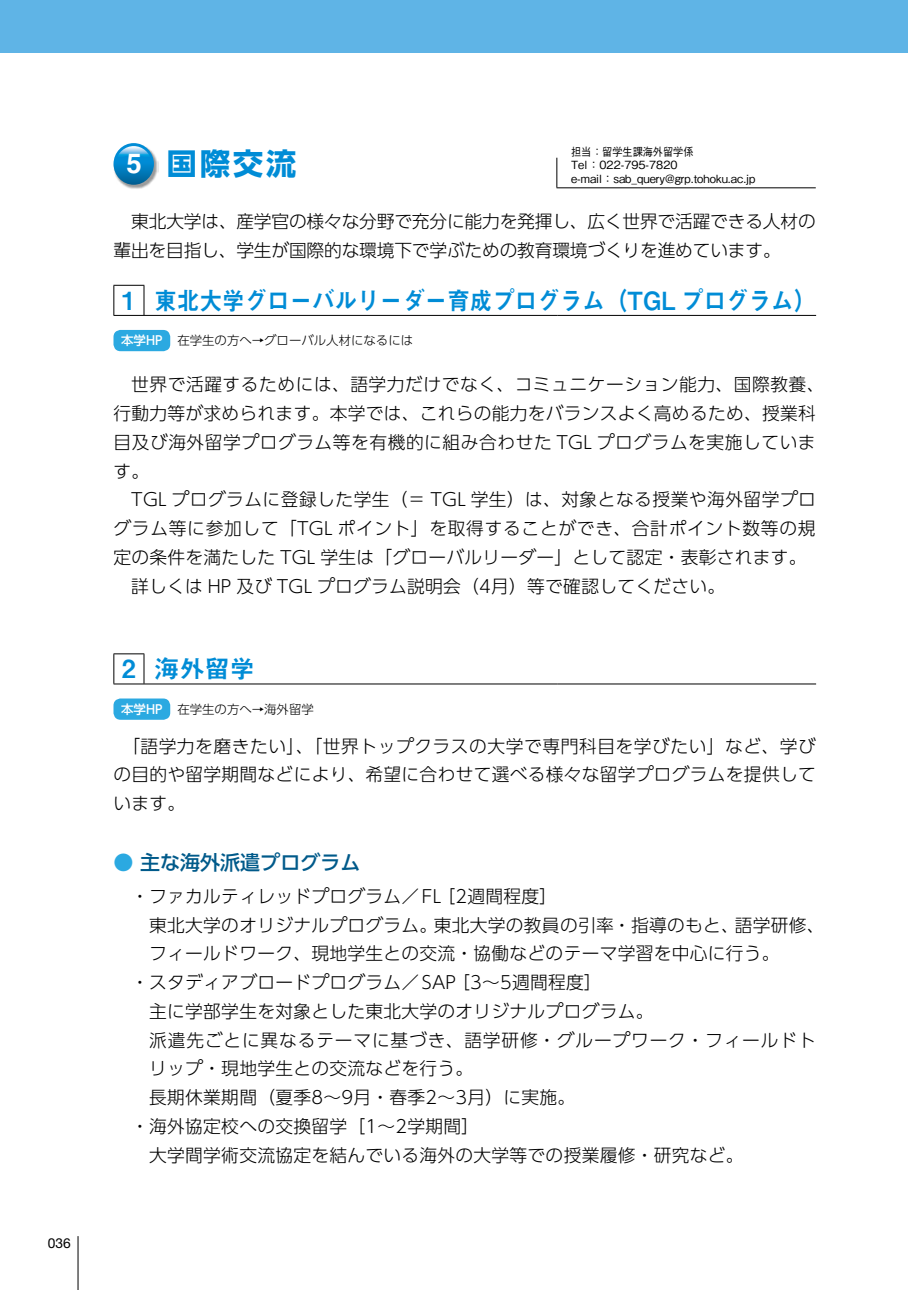
<style>
.page{position:relative;width:908px;height:1290px;background:#fff}
.page>*{position:absolute;margin:0;border:0;box-sizing:border-box;transform-origin:0 0}
.t1{font:700 30px "UD Shin Go Pro";color:#008cd6}
.t2{font:25px "Midashi Go Pro MB31";color:#008cd6}
.t3{font:500 20px "UD Shin Go Pro";color:#005a8a}
.t4{font:300 17.75px/28.8px "UD Shin Go Pro";letter-spacing:.015em;color:#000}
.t5{font:300 17.75px/28.8px "UD Shin Go Pro";letter-spacing:-.01em;color:#000}
.t6{font:300 17.75px "UD Shin Go Pro";letter-spacing:.04em;color:#000}
.t7{font:300 17.75px "UD Shin Go Pro";letter-spacing:.045em;color:#000}
.t8{font:13.75px "Helvetica Neue LT Std";color:#000}
.t9{font:300 12.5px "UD Shin Go Pro";color:#000}
.t10{font:500 11.25px/13.5px "Gothic BBB Pro";color:#000;scale:.9 1}
.s1{font-family:"Helvetica LT Std";font-size:27.5px;color:#fff}
.s2{font-weight:500;color:#fff}
.s3{color:#2ba9e1}
</style>
<div class="page">
<img style="left:114px;top:143px;width:44px;height:46px">
<svg style="left:113px;top:143px;width:41px;height:42px"></svg>
<svg style="left:116px;top:146px;width:35px;height:15px"></svg>
<svg style="left:556px;top:158px;width:1px;height:29px"></svg>
<hr style="left:556px;top:187px;width:259px;height:1px;background:#000">
<hr style="left:113px;top:285px;width:31px;height:1px;background:#000">
<svg style="left:113px;top:286px;width:1px;height:29px"></svg>
<svg style="left:143px;top:286px;width:1px;height:29px"></svg>
<hr style="left:113px;top:315px;width:31px;height:1px;background:#000">
<hr style="left:144px;top:315px;width:413px;height:1px;background:#000">
<hr style="left:557px;top:315px;width:258px;height:1px;background:#000">
<div style="left:113px;top:330px;width:57px;height:21px;background:#2ba9e1;border-radius:7px"></div>
<hr style="left:113px;top:653px;width:31px;height:1px;background:#000">
<hr style="left:113px;top:654px;width:1px;height:30px;background:#000">
<hr style="left:143px;top:654px;width:1px;height:30px;background:#000">
<hr style="left:113px;top:683px;width:31px;height:1px;background:#000">
<hr style="left:144px;top:683px;width:413px;height:1px;background:#000">
<hr style="left:557px;top:683px;width:258px;height:1px;background:#000">
<div style="left:113px;top:698px;width:57px;height:22px;background:#2ba9e1;border-radius:7px"></div>
<hr style="left:78px;top:1236px;width:1px;height:54px;background:#000">
<hr style="left:907px;top:0;width:1px;height:53px;background:#5fb4e6">
<div style="left:0;top:0;width:907px;height:53px;background:#5fb4e6"></div>
<p class="t8" style="left:48px;top:1234px;width:24px">036</p>
<h1 class="t1" style="left:126px;top:140px;width:171px"><span class="s1">5</span> 国際交流</h1>
<p class="t10" style="left:570px;top:144px;width:206px">担当 ：留学生課海外留学係<br>Tel ：022-795-7820<br>e-mail：sab_query@grp.tohoku.ac.jp</p>
<p class="t5" style="left:113px;top:206px;width:703px;text-indent:18px">東北大学は、産学官の様々な分野で充分に能力を発揮し、広く世界で活躍できる人材の輩出を目指し、学生が国際的な環境下で学ぶための教育環境づくりを進めています。</p>
<h2 class="t2" style="left:122px;top:280px;width:695px">1 東北大学グローバルリーダー育成プログラム（TGL プログラム）</h2>
<p class="t9" style="left:121px;top:330px;width:293px"><span class="s2">本学HP</span> 在学生の方へ→グローバル人材になるには</p>
<p class="t4" style="left:113px;top:369px;width:712px;text-indent:18px">世界で活躍するためには、語学力だけでなく、コミュニケーション能力、国際教養、行動力等が求められます。本学では、これらの能力をバランスよく高めるため、授業科目及び海外留学プログラム等を有機的に組み合わせた TGL プログラムを実施しています。</p>
<p class="t4" style="left:131px;top:484px;width:686px">TGL プログラムに登録した学生（＝ TGL 学生）は、対象となる授業や海外留学プロ</p>
<p class="t6" style="left:113px;top:514px;width:703px">グラム等に参加して「TGL ポイント」を取得することができ、合計ポイント数等の規</p>
<p class="t4" style="left:113px;top:542px;width:694px">定の条件を満たした TGL 学生は「グローバルリーダー」として認定・表彰されます。</p>
<p class="t4" style="left:131px;top:571px;width:595px">詳しくは HP 及び TGL プログラム説明会（4月）等で確認してください。</p>
<h2 class="t2" style="left:122px;top:649px;width:134px">2 海外留学</h2>
<p class="t9" style="left:121px;top:699px;width:194px"><span class="s2">本学HP</span> 在学生の方へ→海外留学</p>
<p class="t4" style="left:113px;top:731px;width:703px;text-align:justify;text-indent:9px">「語学力を磨きたい」、「世界トップクラスの大学で専門科目を学びたい」など、学びの目的や留学期間などにより、希望に合わせて選べる様々な留学プログラムを提供しています。</p>
<p class="t3" style="left:113px;top:846px;width:248px"><span class="s3">●</span> 主な海外派遣プログラム</p>
<p class="t4" style="left:131px;top:881px;width:427px">・ファカルティレッドプログラム／FL［2週間程度］</p>
<p class="t4" style="left:149px;top:910px;width:676px">東北大学のオリジナルプログラム。東北大学の教員の引率・指導のもと、語学研修、</p>
<p class="t4" style="left:149px;top:938px;width:631px">フィールドワーク、現地学生との交流・協働などのテーマ学習を中心に行う。</p>
<p class="t4" style="left:131px;top:967px;width:472px">・スタディアブロードプログラム／SAP［3～5週間程度］</p>
<p class="t4" style="left:131px;top:996px;width:523px">　主に学部学生を対象とした東北大学のオリジナルプログラム。</p>
<p class="t7" style="left:149px;top:1025px;width:667px">派遣先ごとに異なるテーマに基づき、語学研修・グループワーク・フィールドト</p>
<p class="t4" style="left:149px;top:1053px;width:325px">リップ・現地学生との交流などを行う。</p>
<p class="t4" style="left:131px;top:1082px;width:445px">　長期休業期間（夏季8～9月・春季2～3月）に実施。</p>
<p class="t4" style="left:131px;top:1111px;width:349px">・海外協定校への交換留学［1～2学期間］</p>
<p class="t4" style="left:131px;top:1140px;width:613px">　大学間学術交流協定を結んでいる海外の大学等での授業履修・研究など。</p>
</div>
